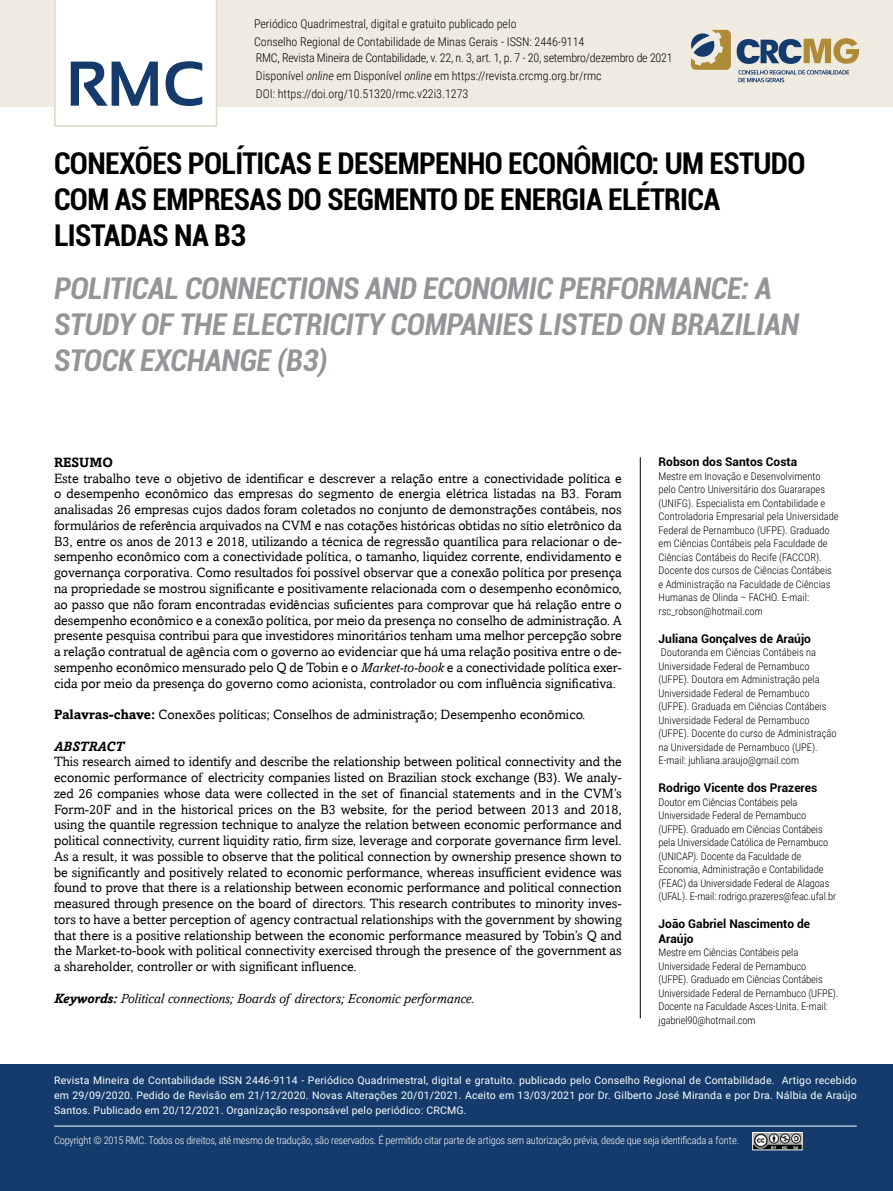
<style>
.page{position:relative;width:893px;height:1191px;background:#fff}
.page>*{position:absolute;margin:0;border:0;box-sizing:border-box;transform-origin:0 0}
.t1{font:700 63.15px "Sansation";color:#143b6b}
.t2{font:italic 700 condensed 30px/36px "Roboto";letter-spacing:-.01em;color:#939598}
.t3{font:700 condensed 30px/36px "Roboto";letter-spacing:-.02em;color:#000}
.t4{font:13.5px/15.8px "Amasis";color:#000;text-align:justify}
.t5{font:italic 13.5px "Amasis";color:#000}
.t6{font:italic 700 13.5px "Amasis";color:#000}
.t7{font:700 13.5px "Amasis";color:#000}
.t8{font:300 12px/18px "Roboto Condensed";color:#000}
.t9{font:700 12px/14.4px "Roboto";color:#000}
.t10{font:300 10.5px/13.5px "Roboto Condensed";color:#000}
.t11{font:10.5px/15px "Roboto";letter-spacing:.02em;color:#fff;text-align:justify}
.t12{font:300 10.5px "Roboto Condensed";letter-spacing:-.02em;color:#fff}
.s1{font-style:italic}
.s2{font-weight:700}
</style>
<div class="page">
<div style="left:0;top:0;width:893px;height:106px;background:#efebe1"></div>
<div style="left:0;top:1064px;width:893px;height:127px;background:#143b6b"></div>
<div style="left:54px;top:0;width:163px;height:127px;background:#fff"></div>
<svg style="left:738px;top:70px;width:111px;height:12px"></svg>
<svg style="left:691px;top:30px;width:40px;height:40px"></svg>
<svg style="left:737px;top:38px;width:122px;height:26px"></svg>
<hr style="left:54px;top:1125px;width:803px;height:1px;background:#fff">
<img style="left:754px;top:1134px;width:47px;height:14px">
<div style="left:752px;top:1132px;width:51px;height:18px;border:1px solid #fff"></div>
<hr style="left:640px;top:457px;width:1px;height:561px;background:#000">
<h1 class="t1" style="left:66px;top:49px;width:141px">RMC</h1>
<p class="t8" style="left:254px;top:14px;width:332px">Periódico Quadrimestral, digital e gratuito publicado pelo<br>Conselho Regional de Contabilidade de Minas Gerais - ISSN: 2446-9114</p>
<p class="t8" style="left:256px;top:48px;width:418px">RMC, Revista Mineira de Contabilidade, v. 22, n. 3, art. 1, p. 7 - 20, setembro/dezembro de 2021<br>Disponível <span class="s1">online</span> em Disponível <span class="s1">online</span> em https://revista.crcmg.org.br/rmc<br>DOI: https://doi.org/10.51320/rmc.v22i3.1273</p>
<h2 class="t3" style="left:54px;top:144px;width:753px">CONEXÕES POLÍTICAS E DESEMPENHO ECONÔMICO: UM ESTUDO<br>COM AS EMPRESAS DO SEGMENTO DE ENERGIA ELÉTRICA<br>LISTADAS NA B3</h2>
<h2 class="t2" style="left:54px;top:270px;width:747px">POLITICAL CONNECTIONS AND ECONOMIC PERFORMANCE: A<br>STUDY OF THE ELECTRICITY COMPANIES LISTED ON BRAZILIAN<br>STOCK EXCHANGE (B3)</h2>
<p class="t7" style="left:54px;top:454px;width:60px">RESUMO</p>
<p class="t4" style="left:54px;top:470px;width:569px">Este trabalho teve o objetivo de identificar e descrever a relação entre a conectividade política e o desempenho econômico das empresas do segmento de energia elétrica listadas na B3. Foram analisadas 26 empresas cujos dados foram coletados no conjunto de demonstrações contábeis, nos formulários de referência arquivados na CVM e nas cotações históricas obtidas no sítio eletrônico da B3, entre os anos de 2013 e 2018, utilizando a técnica de regressão quantílica para relacionar o de&shy;sempenho econômico com a conectividade política, o tamanho, liquidez corrente, endividamento e governança corporativa. Como resultados foi possível observar que a conexão política por presença na propriedade se mostrou significante e positivamente relacionada com o desempenho econômico, ao passo que não foram encontradas evidências suficientes para comprovar que há relação entre o desempenho econômico e a conexão política, por meio da presença no conselho de administração. A presente pesquisa contribui para que investidores minoritários tenham uma melhor percepção sobre a relação contratual de agência com o governo ao evidenciar que há uma relação positiva entre o de&shy;sempenho econômico mensurado pelo Q de Tobin e o <span class="s1">Market-to-book</span> e a conectividade política exer&shy;cida por meio da presença do governo como acionista, controlador ou com influência significativa.</p>
<p class="t4" style="left:54px;top:706px;width:533px"><span class="s2">Palavras-chave:</span> Conexões políticas; Conselhos de administração; Desempenho econômico.</p>
<p class="t6" style="left:54px;top:738px;width:72px">ABSTRACT</p>
<p class="t4" style="left:54px;top:753px;width:569px">This research aimed to identify and describe the relationship between political connectivity and the economic performance of electricity companies listed on Brazilian stock exchange (B3). We analy&shy;zed 26 companies whose data were collected in the set of financial statements and in the CVM’s Form-20F and in the historical prices on the B3 website, for the period between 2013 and 2018, using the quantile regression technique to analyze the relation between economic performance and political connectivity, current liquidity ratio, firm size, leverage and corporate governance firm level.<br>As a result, it was possible to observe that the political connection by ownership presence shown to be significantly and positively related to economic performance, whereas insufficient evidence was found to prove that there is a relationship between economic performance and political connection measured through presence on the board of directors. This research contributes to minority inves&shy;tors to have a better perception of agency contractual relationships with the government by showing that there is a positive relationship between the economic performance measured by Tobin’s Q and the Market-to-book with political connectivity exercised through the presence of the government as a shareholder, controller or with significant influence.</p>
<p class="t5" style="left:54px;top:990px;width:422px"><span class="s2">Keywords:</span> Political connections; Boards of directors; Economic performance.</p>
<p class="t9" style="left:659px;top:454px;width:140px">Robson dos Santos Costa</p>
<p class="t10" style="left:659px;top:469px;width:182px">Mestre em Inovação e Desenvolvimento pelo Centro Universitário dos Guararapes (UNIFG). Especialista em Contabilidade e Controladoria Empresarial pela Universidade Federal de Pernambuco (UFPE). Graduado em Ciências Contábeis pela Faculdade de Ciências Contábeis do Recife (FACCOR).<br>Docente dos cursos de Ciências Contábeis e Administração na Faculdade de Ciências Humanas de Olinda – FACHO. E-mail: rsc_robson@hotmail.com</p>
<p class="t9" style="left:659px;top:631px;width:154px">Juliana Gonçalves de Araújo</p>
<p class="t10" style="left:659px;top:645px;width:179px">Doutoranda em Ciências Contábeis na Universidade Federal de Pernambuco (UFPE). Doutora em Administração pela Universidade Federal de Pernambuco (UFPE). Graduada em Ciências Contábeis Universidade Federal de Pernambuco (UFPE). Docente do curso de Administração na Universidade de Pernambuco (UPE).<br>E-mail: juhliana.araujo@gmail.com</p>
<p class="t9" style="left:659px;top:780px;width:160px">Rodrigo Vicente dos Prazeres</p>
<p class="t10" style="left:659px;top:794px;width:179px">Doutor em Ciências Contábeis pela Universidade Federal de Pernambuco (UFPE). Graduado em Ciências Contábeis pela Universidade Católica de Pernambuco (UNICAP). Docente da Faculdade de Economia, Administração e Contabilidade (FEAC) da Universidade Federal de Alagoas (UFAL). E-mail: rodrigo.prazeres@feac.ufal.br</p>
<p class="t9" style="left:659px;top:916px;width:153px">João Gabriel Nascimento de<br>Araújo</p>
<p class="t10" style="left:659px;top:945px;width:181px">Mestre em Ciências Contábeis pela Universidade Federal de Pernambuco (UFPE). Graduado em Ciências Contábeis Universidade Federal de Pernambuco (UFPE).<br>Docente na Faculdade Asces-Unita. E-mail: jgabriel90@hotmail.com</p>
<p class="t11" style="left:54px;top:1072px;width:804px">Revista Mineira de Contabilidade ISSN 2446-9114 - Periódico Quadrimestral, digital e gratuito. publicado pelo Conselho Regional de Contabilidade. Artigo recebido em 29/09/2020. Pedido de Revisão em 21/12/2020. Novas Alterações 20/01/2021. Aceito em 13/03/2021 por Dr. Gilberto José Miranda e por Dra. Nálbia de Araújo Santos. Publicado em 20/12/2021. Organização responsável pelo periódico: CRCMG.</p>
<p class="t12" style="left:54px;top:1133px;width:687px">Copyright © 2015 RMC. Todos os direitos, até mesmo de tradução, são reservados. É permitido citar parte de artigos sem autorização prévia, desde que seja identificada a fonte.</p>
</div>
